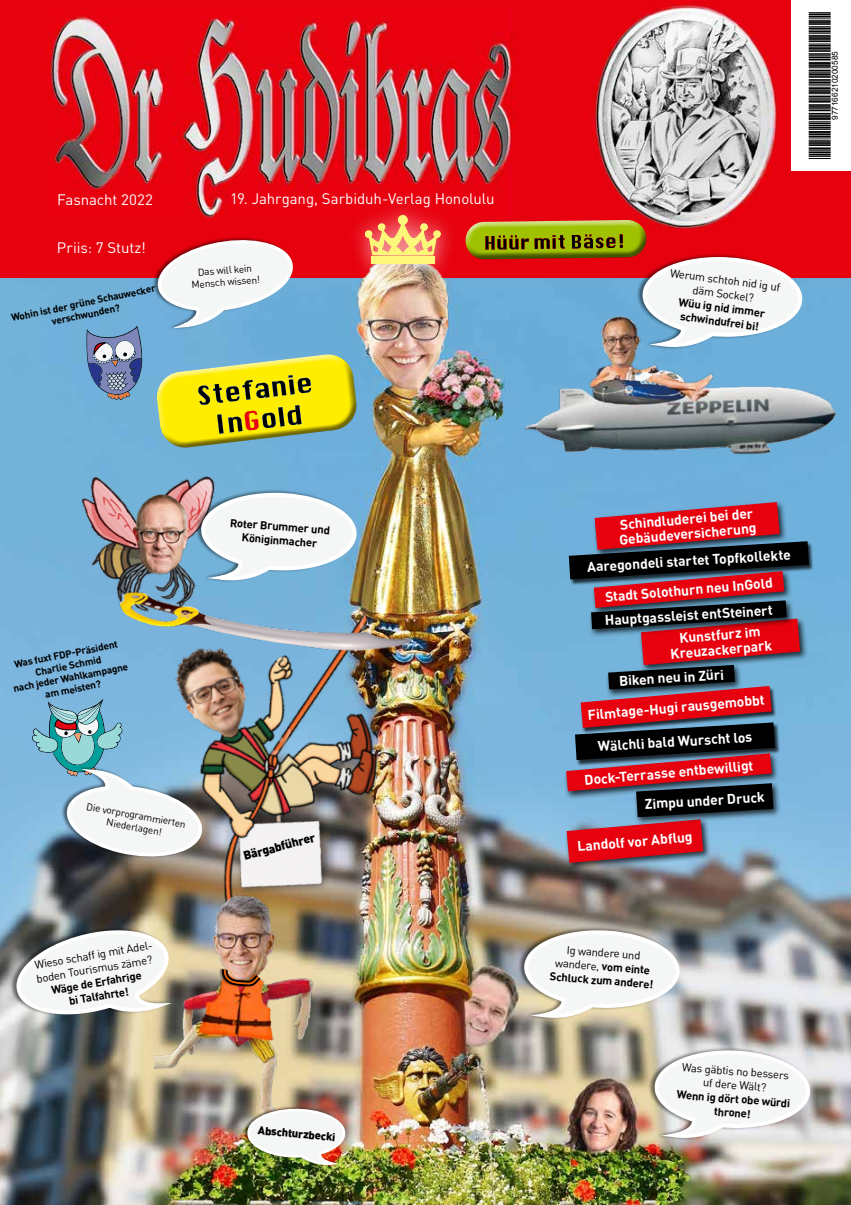
<style>
.page{position:relative;width:851px;height:1205px;background:#fff}
.page>*{position:absolute;margin:0;border:0;box-sizing:border-box;transform-origin:0 0}
.t1{font:15px "DIN";letter-spacing:-.005em;color:#fff}
.t2{font:700 13.88px/14.9px "DINOT";color:#fff}
.t3{font:900 12.12px "DINOT";color:#000}
.t4{font:700 11.25px/13.9px "DINOT";color:#000;text-align:center}
.t5{font:11.25px/13.9px "DINOT";color:#000;text-align:center}
.t6{font:900 11.25px "DINOT";color:#000}
.t7{font:700 10px/12px "DINOT";color:#000;text-align:center}
.t8{font:10px/11.9px "DINOT";color:#000;text-align:center}
.t9{font:8.25px "Arial";color:#000}
.s1{font-weight:400}
</style>
<div class="page">
<div style="left:0;top:0;width:850px;height:279px;background:#e7000e"></div>
<img style="left:593px;top:1px;width:184px;height:216px">
<img style="left:48px;top:15px;width:466px;height:200px">
<div style="left:791px;top:0;width:59px;height:171px;background:#fff"></div>
<svg style="left:808px;top:12px;width:22px;height:147px;background:#545454"></svg>
<img style="left:0;top:279px;width:850px;height:926px">
<div style="left:568px;top:542px;width:246px;height:44px;background:#000;opacity:.75"></div>
<div style="left:563px;top:817px;width:148px;height:54px;background:#000;opacity:.75"></div>
<svg style="left:566px;top:532px;width:242px;height:331px;background:#734557"></svg>
<img style="left:112px;top:580px;width:317px;height:340px">
<div style="left:648px;top:1046px;width:161px;height:94px;background:#000;opacity:.5"></div>
<svg style="left:652px;top:1050px;width:160px;height:88px"></svg>
<svg style="left:465px;top:217px;width:339px;height:131px"></svg>
<img style="left:154px;top:892px;width:161px;height:258px">
<div style="left:243px;top:1106px;width:102px;height:60px;background:#000;opacity:.5"></div>
<img style="left:245px;top:1108px;width:102px;height:57px">
<div style="left:218px;top:967px;width:42px;height:20px;background:#000;opacity:.5"></div>
<svg style="left:219px;top:964px;width:47px;height:26px"></svg>
<img style="left:508px;top:307px;width:342px;height:225px">
<div style="left:10px;top:926px;width:160px;height:91px;background:#000;opacity:.5"></div>
<svg style="left:14px;top:922px;width:156px;height:100px"></svg>
<div style="left:517px;top:926px;width:162px;height:94px;background:#000;opacity:.5"></div>
<svg style="left:521px;top:930px;width:161px;height:88px"></svg>
<img style="left:26px;top:476px;width:388px;height:194px">
<div style="left:195px;top:488px;width:161px;height:95px;background:#000;opacity:.5"></div>
<svg style="left:199px;top:492px;width:160px;height:89px"></svg>
<img style="left:441px;top:278px;width:22px;height:119px">
<div style="left:346px;top:197px;width:113px;height:87px;background:#fff;opacity:.75"></div>
<svg style="left:31px;top:699px;width:175px;height:160px"></svg>
<img style="left:69px;top:215px;width:372px;height:236px">
<p class="t1" style="left:57px;top:190px;width:97px">Fasnacht 2022</p>
<p class="t1" style="left:230px;top:189px;width:266px">19. Jahrgang, Sarbiduh-Verlag Honolulu</p>
<p class="t1" style="left:57px;top:238px;width:90px">Priis: 7 Stutz!</p>
<p class="t7" style="left:10px;top:312px;width:149px;rotate:-12deg">Wohin ist der grüne Schauwecker verschwunden?</p>
<p class="t8" style="left:190px;top:266px;width:70px;rotate:-4deg">Das will kein<br>Mensch wissen!</p>
<p class="t9" style="left:830px;top:120px;width:70px;rotate:-90deg">977166210200585</p>
<p class="t5" style="left:671px;top:266px;width:112px;rotate:7deg">Werum schtoh nid ig uf däm Sockel?</p>
<p class="t4" style="left:679px;top:295px;width:89px;rotate:7deg">Wüu ig nid immer schwindufrei bi!</p>
<p class="t7" style="left:8px;top:659px;width:118px;rotate:-11deg">Was fuxt FDP-Präsident<br>Charlie Schmid<br>nach jeder Wahlkampagne am meisten?</p>
<p class="t8" style="left:88px;top:800px;width:102px;rotate:10deg">Die vorprogrammierten<br>Niederlagen!</p>
<p class="t5" style="left:33px;top:957px;width:122px;text-align:left;rotate:-9deg">Wieso schaff ig mit Adel&shy;boden Tourismus zäme?</p>
<p class="t4" style="left:50px;top:982px;width:93px;rotate:-9deg">Wäge de Erfahrige bi Talfahrte!</p>
<p class="t4" style="left:231px;top:515px;width:102px;rotate:5deg">Roter Brummer und<br>Königinmacher</p>
<p class="t3" style="left:241px;top:848px;width:75px;rotate:-15deg">Bärgabführer</p>
<p class="t6" style="left:259px;top:1122px;width:79px;rotate:6deg">Abschturzbecki</p>
<p class="t2" style="left:617px;top:517px;width:139px;rotate:-5deg">Schindluderei bei der<br>Gebäudeversicherung</p>
<p class="t2" style="left:586px;top:558px;width:205px;rotate:-3deg">Aaregondeli startet Topfkollekte</p>
<p class="t2" style="left:604px;top:589px;width:170px;rotate:-5deg">Stadt Solothurn neu InGold</p>
<p class="t2" style="left:604px;top:611px;width:170px;rotate:-3deg">Hauptgassleist entSteinert</p>
<p class="t2" style="left:668px;top:631px;width:104px;text-align:center;rotate:-5deg">Kunstfurz im<br>Kreuzackerpark</p>
<p class="t2" style="left:618px;top:672px;width:107px;rotate:-3deg">Biken neu in Züri</p>
<p class="t2" style="left:587px;top:707px;width:179px;rotate:-5deg">Filmtage-Hugi rausgemobbt</p>
<p class="t2" style="left:597px;top:737px;width:156px;rotate:-3deg">Wälchli bald Wurscht los</p>
<p class="t2" style="left:583px;top:772px;width:171px;rotate:-5deg">Dock-Terrasse entbewilligt</p>
<p class="t2" style="left:644px;top:795px;width:121px;rotate:-3deg">Zimpu under Druck</p>
<p class="t2" style="left:576px;top:838px;width:117px;rotate:-5deg">Landolf vor Abflug</p>
<p class="t4" style="left:553px;top:941px;width:105px;rotate:5deg"><span class="s1">Ig wandere und wandere,</span> vom einte<br>Schluck zum andere!</p>
<p class="t5" style="left:682px;top:1059px;width:109px;rotate:5deg">Was gäbtis no bessers uf dere Wält?</p>
<p class="t4" style="left:677px;top:1086px;width:115px;rotate:5deg">Wenn ig dört obe würdi throne!</p>
</div>
